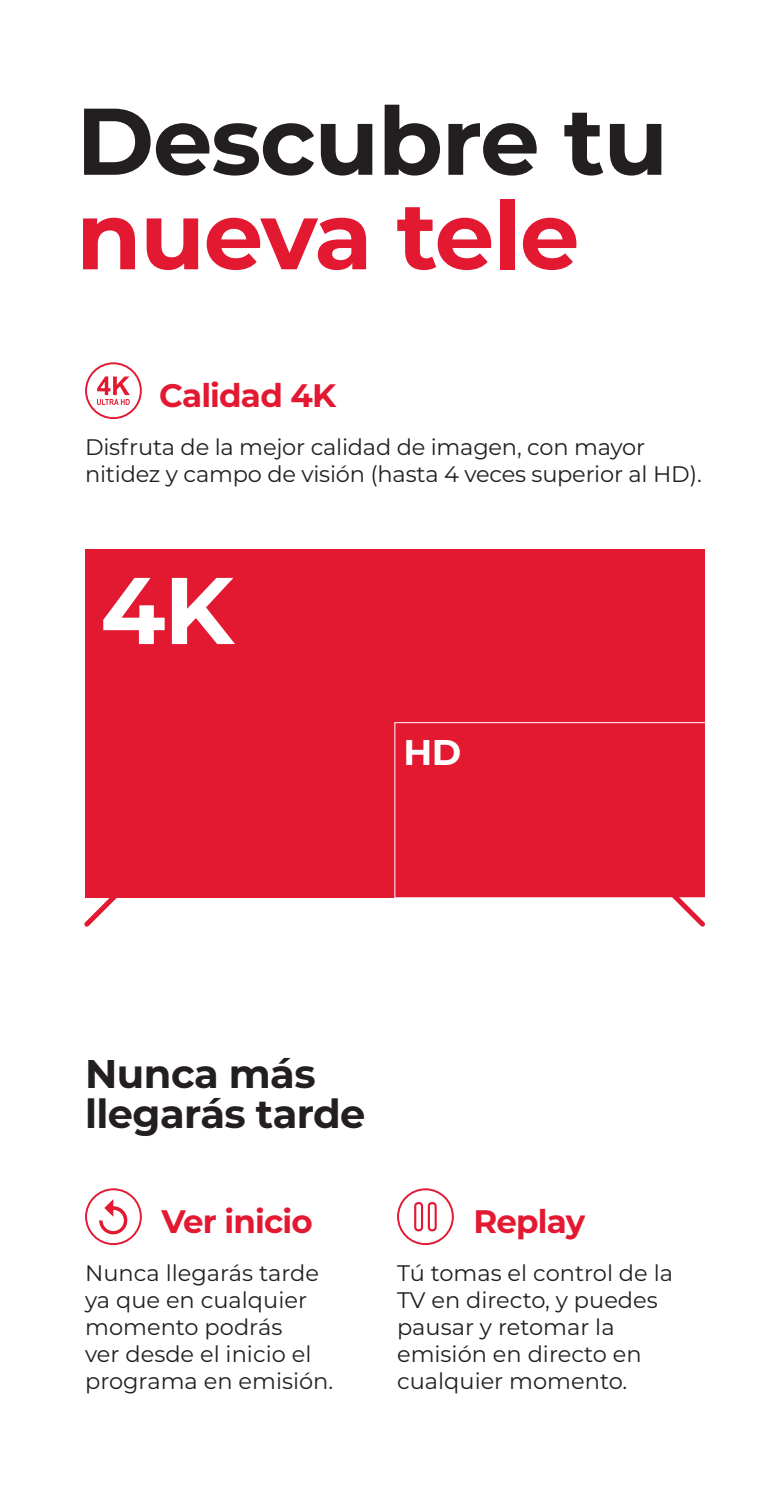
<style>
.page{position:relative;width:780px;height:1489px;background:#fff}
.page>*{position:absolute;margin:0;border:0;box-sizing:border-box;transform-origin:0 0}
.t1{font:700 94.5px/94.5px "Montserrat";letter-spacing:-.015em;color:#231f20}
.t2{font:700 94.5px "Montserrat";color:#fff}
.t3{font:700 40px/40px "Montserrat";letter-spacing:-.015em;color:#231f20}
.t4{font:700 35.75px "Montserrat";color:#fff}
.t5{font:700 32.5px "Montserrat";letter-spacing:-.025em;color:#e21931}
.t6{font:22.5px/27px "Montserrat";color:#231f20}
.s1{color:#e21931}
</style>
<div class="page">
<svg style="left:397px;top:1188px;width:57px;height:56px"></svg>
<svg style="left:85px;top:1188px;width:57px;height:56px"></svg>
<svg style="left:85px;top:362px;width:57px;height:57px"></svg>
<div style="left:85px;top:548px;width:620px;height:349px;background:#e21931"></div>
<svg style="left:394px;top:722px;width:311px;height:176px"></svg>
<svg style="left:84px;top:897px;width:48px;height:30px"></svg>
<svg style="left:657px;top:878px;width:48px;height:49px"></svg>
<p class="t1" style="left:76px;top:89px;width:593px">Descubre tu <span class="s1">nueva tele</span></p>
<p class="t5" style="left:159px;top:371px;width:178px">Calidad 4K</p>
<p class="t6" style="left:85px;top:432px;width:618px">Disfruta de la mejor calidad de imagen, con mayor nitidez y campo de visión (hasta 4 veces superior al HD).</p>
<p class="t2" style="left:100px;top:542px;width:135px">4K</p>
<p class="t4" style="left:403px;top:727px;width:59px">HD</p>
<p class="t3" style="left:85px;top:1051px;width:282px">Nunca más llegarás tarde</p>
<p class="t5" style="left:161px;top:1197px;width:153px">Ver inicio</p>
<p class="t6" style="left:85px;top:1258px;width:250px">Nunca llegarás tarde ya que en cualquier momento podrás<br>ver desde el inicio el programa en emisión.</p>
<p class="t5" style="left:473px;top:1197px;width:113px">Replay</p>
<p class="t6" style="left:397px;top:1258px;width:277px">Tú tomas el control de la<br>TV en directo, y puedes pausar y retomar la emisión en directo en cualquier momento.</p>
</div>
